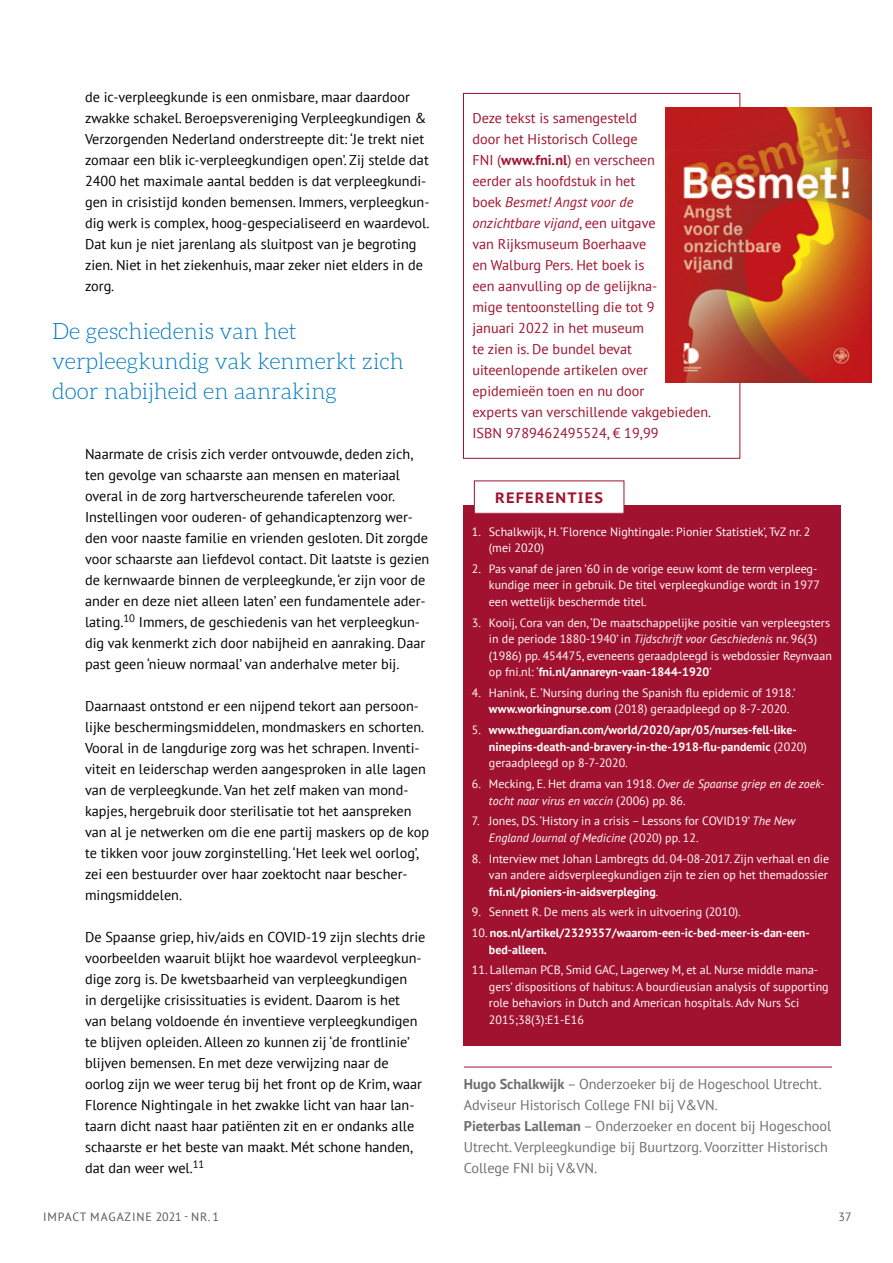
<style>
.page{position:relative;width:893px;height:1263px;background:#fff}
.page>*{position:absolute;margin:0;border:0;box-sizing:border-box;transform-origin:0 0}
._06-streamer{font:300 22.5px/30px "Aleo";color:#007bc1}
._09-Kader_kopje{font:700 15px "PT Sans Caption";letter-spacing:.08em;color:#a0122f}
._01-plat{font:14.25px/21px "PT Sans";color:#000}
._09-Kader_plat{font:14.25px/21px "PT Sans";color:#a0122f}
._09-Kader_plat-2{font:14.25px/21px "PT Sans";color:#6f6f6e}
._09-Kader_plat-3{font:12px/16.5px "PT Sans";color:#fff}
._09-Kader_plat-4{font:700 12px/16.5px "PT Sans";color:#fff}
._09-Kader_plat-5{font:italic 12px/16.5px "PT Sans";color:#fff}
.t1{font:12px "PT Sans";letter-spacing:.065em;color:#585857}
.s1{font-weight:700}
.s2{font-style:italic}
.s3{font-weight:400}
.s4{font-style:normal}
</style>
<div class="page">
<div style="left:463px;top:505px;width:377px;height:540px;background:#a0122f"></div>
<div style="left:474px;top:481px;width:150px;height:32px;background:#fff"></div>
<div style="left:474px;top:480px;width:150px;height:34px;border:1px solid #a0122f"></div>
<img style="left:666px;top:107px;width:205px;height:275px">
<hr style="left:464px;top:1067px;width:368px;height:1px;background:#a0122f">
<p class="_01-plat" style="left:85px;top:86px;width:346px">de ic-verpleegkunde is een onmisbare, maar daardoor zwakke schakel. Beroepsvereniging Verpleegkundigen &amp; Verzorgenden Nederland onderstreepte dit: ‘Je trekt niet zomaar een blik ic-verpleegkundigen open’. Zij stelde dat 2400 het maximale aantal bedden is dat verpleegkundi&shy;gen in crisistijd konden bemensen. Immers, verpleegkun&shy;dig werk is complex, hoog-gespecialiseerd en waardevol.<br>Dat kun je niet jarenlang als sluitpost van je begroting zien. Niet in het ziekenhuis, maar zeker niet elders in de zorg.</p>
<p class="_06-streamer" style="left:52px;top:316px;width:353px">De geschiedenis van het verpleegkundig vak kenmerkt zich door nabijheid en aanraking</p>
<p class="_01-plat" style="left:85px;top:443px;width:346px">Naarmate de crisis zich verder ontvouwde, deden zich, ten gevolge van schaarste aan mensen en materiaal overal in de zorg hartverscheurende taferelen voor.<br>Instellingen voor ouderen- of gehandicaptenzorg wer&shy;den voor naaste familie en vrienden gesloten. Dit zorgde voor schaarste aan liefdevol contact. Dit laatste is gezien de kernwaarde binnen de verpleegkunde, ‘er zijn voor de ander en deze niet alleen laten’ een fundamentele ader&shy;lating.<sup>10</sup> Immers, de geschiedenis van het verpleegkun&shy;dig vak kenmerkt zich door nabijheid en aanraking. Daar past geen ‘nieuw normaal’ van anderhalve meter bij.</p>
<p class="_01-plat" style="left:85px;top:695px;width:346px">Daarnaast ontstond er een nijpend tekort aan persoon&shy;lijke beschermingsmiddelen, mondmaskers en schorten.<br>Vooral in de langdurige zorg was het schrapen. Inventi&shy;viteit en leiderschap werden aangesproken in alle lagen van de verpleegkunde. Van het zelf maken van mond&shy;kapjes, hergebruik door sterilisatie tot het aanspreken van al je netwerken om die ene partij maskers op de kop te tikken voor jouw zorginstelling. ‘Het leek wel oorlog’, zei een bestuurder over haar zoektocht naar bescher&shy;mingsmiddelen.</p>
<p class="_01-plat" style="left:85px;top:926px;width:342px">De Spaanse griep, hiv/aids en COVID-19 zijn slechts drie voorbeelden waaruit blijkt hoe waardevol verpleegkun&shy;dige zorg is. De kwetsbaarheid van verpleegkundigen<br>in dergelijke crisissituaties is evident. Daarom is het van belang voldoende én inventieve verpleegkundigen te blijven opleiden. Alleen zo kunnen zij ‘de frontlinie’ blijven bemensen. En met deze verwijzing naar de oorlog zijn we weer terug bij het front op de Krim, waar Florence Nightingale in het zwakke licht van haar lan&shy;taarn dicht naast haar patiënten zit en er ondanks alle schaarste er het beste van maakt. Mét schone handen, dat dan weer wel.<sup>11</sup></p>
<p class="_09-Kader_plat" style="left:472px;top:107px;width:240px">Deze tekst is samengesteld<br>door het Historisch College<br>FNI (<span class="s1">www.fni.nl</span>) en verscheen<br>eerder als hoofdstuk in het<br>boek <span class="s2">Besmet! Angst voor de<br>onzichtbare vijand</span>, een uitgave<br>van Rijksmuseum Boerhaave<br>en Walburg Pers. Het boek is<br>een aanvulling op de gelijkna-<br>mige tentoonstelling die tot 9<br>januari 2022 in het museum<br>te zien is. De bundel bevat uiteenlopende artikelen over epidemieën toen en nu door<br>experts van verschillende vakgebieden.<br>ISBN 9789462495524, € 19,99</p>
<p class="_09-Kader_kopje" style="left:495px;top:487px;width:110px">REFERENTIES</p>
<p class="_09-Kader_plat-3" style="left:489px;top:523px;width:323px;text-indent:-17px">1. Schalkwijk, H. ‘Florence Nightingale: Pionier Statistiek’, TvZ nr. 2 (mei 2020)</p>
<p class="_09-Kader_plat-3" style="left:489px;top:560px;width:333px;text-indent:-17px">2. Pas vanaf de jaren ’60 in de vorige eeuw komt de term verpleeg&shy;kundige meer in gebruik. De titel verpleegkundige wordt in 1977 een wettelijk beschermde titel.</p>
<p class="_09-Kader_plat-3" style="left:489px;top:614px;width:345px;text-indent:-17px">3. Kooij, Cora van den, ‘De maatschappelijke positie van verpleegsters in de periode 1880-1940’ in <span class="s2">Tijdschrift voor Geschiedenis</span> nr. 96(3) (1986) pp. 454475, eveneens geraadpleegd is webdossier Reynvaan op fni.nl: ‘<span class="s1">fni.nl/annareyn-vaan-1844-1920</span>’</p>
<p class="_09-Kader_plat-3" style="left:489px;top:684px;width:308px;text-indent:-17px">4. Hanink, E. ‘Nursing during the Spanish flu epidemic of 1918.’ <span class="s1">www.workingnurse.com</span> (2018) geraadpleegd op 8-7-2020.</p>
<p class="_09-Kader_plat-4" style="left:489px;top:721px;width:319px;text-indent:-17px"><span class="s3">5.</span> www.theguardian.com/world/2020/apr/05/nurses-fell-like&shy;ninepins-death-and-bravery-in-the-1918-flu-pandemic <span class="s3">(2020) geraadpleegd op 8-7-2020.</span></p>
<p class="_09-Kader_plat-5" style="left:489px;top:775px;width:337px;text-indent:-17px"><span class="s4">6. Mecking, E. Het drama van 1918.</span> Over de Spaanse griep en de zoek&shy;tocht naar virus en vaccin <span class="s4">(2006) pp. 86.</span></p>
<p class="_09-Kader_plat-3" style="left:489px;top:812px;width:308px;text-indent:-17px">7. Jones, DS. ‘History in a crisis – Lessons for COVID19’ <span class="s2">The New<br>England Journal of Medicine</span> (2020) pp. 12.</p>
<p class="_09-Kader_plat-3" style="left:489px;top:850px;width:342px;text-align:justify;text-indent:-17px">8. Interview met Johan Lambregts dd. 04-08-2017. Zijn verhaal en die van andere aidsverpleegkundigen zijn te zien op het themadossier <span class="s1">fni.nl/pioniers-in-aidsverpleging</span>.</p>
<p class="_09-Kader_plat-3" style="left:472px;top:903px;width:270px">9. Sennett R. De mens als werk in uitvoering (2010).</p>
<p class="_09-Kader_plat-4" style="left:489px;top:924px;width:322px;text-indent:-17px"><span class="s3">10.</span> nos.nl/artikel/2329357/waarom-een-ic-bed-meer-is-dan-een&shy;bed-alleen.</p>
<p class="_09-Kader_plat-3" style="left:489px;top:961px;width:341px;text-indent:-17px">11. Lalleman PCB, Smid GAC, Lagerwey M, et al. Nurse middle mana&shy;gers’ dispositions of habitus: A bourdieusian analysis of supporting role behaviors in Dutch and American hospitals. Adv Nurs Sci 2015;38(3):E1-E16</p>
<p class="_09-Kader_plat-2" style="left:464px;top:1073px;width:359px"><span class="s1">Hugo Schalkwijk</span> – Onderzoeker bij de Hogeschool Utrecht.<br>Adviseur Historisch College FNI bij V&amp;VN.</p>
<p class="_09-Kader_plat-2" style="left:464px;top:1115px;width:369px"><span class="s1">Pieterbas Lalleman</span> – Onderzoeker en docent bij Hogeschool<br>Utrecht. Verpleegkundige bij Buurtzorg. Voorzitter Historisch<br>College FNI bij V&amp;VN.</p>
<p class="t1" style="left:43px;top:1209px;width:178px">IMPACT MAGAZINE 2021 - NR. 1</p>
<p class="t1" style="left:838px;top:1209px;width:15px">37</p>
</div>
